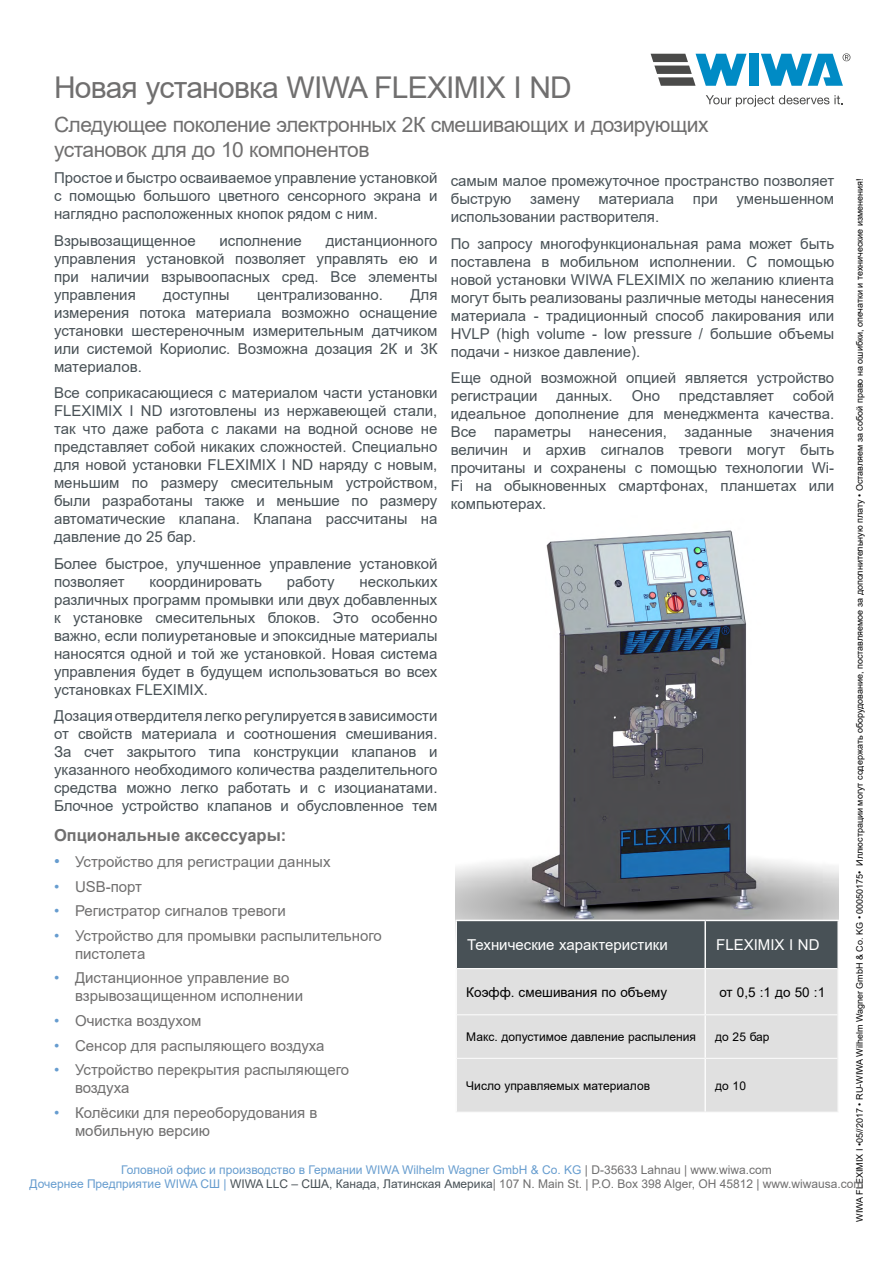
<style>
.page{position:relative;width:893px;height:1263px;background:#fff}
.page>*{position:absolute;margin:0;border:0;box-sizing:border-box;transform-origin:0 0}
.t1{font:30px "Arial";letter-spacing:-.025em;color:#706f6f}
.t2{font:21px/25.2px "Arial";letter-spacing:-.025em;color:#706f6f}
.t3{font:700 16.5px "Arial";color:#706f6f}
.t4{font:15px/18px "Arial";color:#485156;text-align:justify}
.t5{font:15px/18px "Arial";color:#706f6f}
.t6{font:15px "Arial";color:#fff}
.t7{font:13.5px "Arial";color:#000}
.t8{font:12px/14.4px "Arial";color:#679dcf;text-align:center}
.t9{font:12px "Arial";color:#000}
.t10{font:9px "Arial";color:#000}
.s1{font-size:16.5px;color:#669ccf}
.s2{color:#679dcf}
.s3{color:#669ccf}
.s4{color:#706f6f}
.s5{color:#485156}
</style>
<div class="page">
<img style="left:455px;top:530px;width:384px;height:390px">
<div style="left:457px;top:921px;width:380px;height:47px;background:#485156"></div>
<div style="left:457px;top:969px;width:380px;height:143px;background:#e0e0e0"></div>
<hr style="left:455px;top:921px;width:2px;height:47px;background:#fbfbfb">
<hr style="left:455px;top:920px;width:250px;height:1px;background:#fbfbfb">
<hr style="left:704px;top:921px;width:2px;height:47px;background:#fbfbfb">
<hr style="left:705px;top:920px;width:134px;height:1px;background:#fbfbfb">
<hr style="left:837px;top:921px;width:2px;height:47px;background:#fbfbfb">
<hr style="left:455px;top:968px;width:2px;height:47px;background:#fbfbfb">
<hr style="left:457px;top:968px;width:248px;height:1px;background:#fbfbfb">
<hr style="left:704px;top:969px;width:2px;height:45px;background:#fbfbfb">
<hr style="left:705px;top:968px;width:132px;height:1px;background:#fbfbfb">
<hr style="left:837px;top:968px;width:2px;height:47px;background:#fbfbfb">
<hr style="left:455px;top:1015px;width:2px;height:43px;background:#fbfbfb">
<hr style="left:457px;top:1014px;width:248px;height:1px;background:#fbfbfb">
<hr style="left:704px;top:1015px;width:2px;height:43px;background:#fbfbfb">
<hr style="left:705px;top:1014px;width:132px;height:1px;background:#fbfbfb">
<hr style="left:837px;top:1015px;width:2px;height:43px;background:#fbfbfb">
<hr style="left:455px;top:1058px;width:2px;height:54px;background:#fbfbfb">
<hr style="left:457px;top:1058px;width:248px;height:1px;background:#fbfbfb">
<hr style="left:704px;top:1059px;width:2px;height:53px;background:#fbfbfb">
<hr style="left:705px;top:1058px;width:132px;height:1px;background:#fbfbfb">
<hr style="left:837px;top:1058px;width:2px;height:54px;background:#fbfbfb">
<hr style="left:455px;top:1112px;width:250px;height:1px;background:#fbfbfb">
<hr style="left:705px;top:1112px;width:134px;height:1px;background:#fbfbfb">
<svg style="left:706px;top:95px;width:137px;height:12px"></svg>
<div style="left:749px;top:54px;width:10px;height:32px;background:#008bc5"></div>
<svg style="left:651px;top:54px;width:96px;height:32px"></svg>
<svg style="left:761px;top:53px;width:89px;height:33px"></svg>
<h1 class="t1" style="left:54px;top:67px;width:519px">Новая установка WIWA FLEXIMIX I ND</h1>
<h2 class="t2" style="left:54px;top:112px;width:656px">Следующее поколение электронных 2К смешивающих и дозирующих установок для до 10 компонентов</h2>
<p class="t4" style="left:54px;top:169px;width:385px">Простое и быстро осваиваемое управление установкой с помощью большого цветного сенсорного экрана и наглядно расположенных кнопок рядом с ним.</p>
<p class="t4" style="left:54px;top:231px;width:143px">Взрывозащищенное</p>
<p class="t4" style="left:220px;top:231px;width:84px">исполнение</p>
<p class="t4" style="left:451px;top:172px;width:385px">самым малое промежуточное пространство позволяет быструю</p>
<p class="t10" style="left:854px;top:1222px;width:1045px;rotate:-90deg">WIWA FLEXIMIX I •05//2017 • RU-WIWA Wilhelm Wagner GmbH &amp; Co. KG • 00050175• Иллюстрации могут содержать оборудование, поставляемое за дополнительную плату • Оставляем за собой право на ошибки, опечатки и технические изменения!</p>
<p class="t4" style="left:530px;top:190px;width:51px">замену</p>
<p class="t4" style="left:599px;top:190px;width:77px">материала</p>
<p class="t4" style="left:693px;top:190px;width:26px">при</p>
<p class="t4" style="left:736px;top:190px;width:99px">уменьшенном</p>
<p class="t4" style="left:451px;top:203px;width:385px;line-height:26.5px">использовании растворителя.<br>По запросу многофункциональная рама может быть</p>
<p class="t4" style="left:451px;top:252px;width:385px">поставлена в мобильном исполнении. С помощью новой установки WIWA FLEXIMIX по желанию клиента могут быть реализованы различные методы нанесения материала - традиционный способ лакирования или HVLP (high volume - low pressure / большие объемы подачи - низкое давление).</p>
<p class="t4" style="left:451px;top:369px;width:385px">Еще одной возможной опцией является устройство регистрации</p>
<p class="t4" style="left:54px;top:231px;width:385px;text-indent:272px">дистанционного управления установкой позволяет управлять ею и при наличии взрывоопасных сред. Все элементы управления</p>
<p class="t4" style="left:54px;top:285px;width:385px;text-indent:356px">Для измерения потока материала возможно оснащение установки шестереночным измерительным датчиком или системой Кориолис. Возможна дозация 2К и 3К материалов.</p>
<p class="t4" style="left:54px;top:384px;width:385px">Все соприкасающиеся с материалом части установки FLEXIMIX I ND изготовлены из нержавеющей стали, так что даже работа с лаками на водной основе не представляет собой никаких сложностей. Специально для новой установки FLEXIMIX I ND наряду с новым, меньшим по размеру смесительным устройством, были разработаны также и меньшие по размеру автоматические клапана. Клапана рассчитаны на давление до 25 бар.</p>
<p class="t4" style="left:54px;top:554px;width:385px">Более быстрое, улучшенное управление установкой позволяет</p>
<p class="t4" style="left:163px;top:285px;width:68px">доступны</p>
<p class="t4" style="left:257px;top:285px;width:127px">централизованно.</p>
<p class="t4" style="left:451px;top:387px;width:385px;text-indent:342px">собой идеальное дополнение для менеджмента качества.<br>Все параметры нанесения, заданные значения величин и архив сигналов тревоги могут быть прочитаны и сохранены с помощью технологии Wi-Fi на обыкновенных смартфонах, планшетах или компьютерах.</p>
<p class="t4" style="left:557px;top:387px;width:58px">данных.</p>
<p class="t4" style="left:632px;top:387px;width:30px">Оно</p>
<p class="t4" style="left:679px;top:387px;width:96px">представляет</p>
<p class="t4" style="left:150px;top:572px;width:114px">координировать</p>
<p class="t4" style="left:287px;top:572px;width:49px">работу</p>
<p class="t4" style="left:54px;top:572px;width:385px;text-indent:306px">нескольких различных программ промывки или двух добавленных к установке смесительных блоков. Это особенно важно, если полиуретановые и эпоксидные материалы наносятся одной и той же установкой. Новая система управления будет в будущем использоваться во всех установках FLEXIMIX.</p>
<p class="t4" style="left:54px;top:707px;width:385px">Дозация отвердителя легко регулируется в зависимости от свойств материала и соотношения смешивания.<br>За счет закрытого типа конструкции клапанов и указанного необходимого количества разделительного средства можно легко работать и с изоцианатами.<br>Блочное устройство клапанов и обусловленное тем</p>
<p class="t3" style="left:54px;top:823px;width:234px">Опциональные аксессуары:</p>
<p class="t5" style="left:54px;top:853px;width:278px"><span class="s1">•</span> Устройство для регистрации данных</p>
<p class="t5" style="left:54px;top:877px;width:90px"><span class="s2">•</span> USB-порт</p>
<p class="t5" style="left:54px;top:902px;width:233px"><span class="s3">•</span> Регистратор сигналов тревоги</p>
<p class="t5" style="left:75px;top:926px;width:308px;text-indent:-21px"><span class="s3">•</span> Устройство для промывки распылительного пистолета</p>
<p class="t5" style="left:75px;top:969px;width:230px;text-indent:-21px"><span class="s3">•</span> Дистанционное управление во взрывозащищенном исполнении</p>
<p class="t5" style="left:54px;top:1011px;width:149px"><span class="s3">•</span> Очистка воздухом</p>
<p class="t5" style="left:54px;top:1036px;width:272px"><span class="s3">•</span> Сенсор для распыляющего воздуха</p>
<p class="t5" style="left:75px;top:1061px;width:276px;text-indent:-21px"><span class="s3">•</span> Устройство перекрытия распыляющего воздуха</p>
<p class="t5" style="left:75px;top:1103px;width:244px;text-indent:-21px"><span class="s3">•</span> Колёсики для переоборудования в мобильную версию</p>
<p class="t6" style="left:467px;top:934px;width:202px">Технические характеристики</p>
<p class="t6" style="left:716px;top:934px;width:105px">FLEXIMIX I ND</p>
<p class="t7" style="left:466px;top:982px;width:203px">Коэфф. смешивания по объему</p>
<p class="t7" style="left:719px;top:982px;width:107px">от 0,5 :1 до 50 :1</p>
<p class="t9" style="left:466px;top:1028px;width:231px">Макс. допустимое давление распыления</p>
<p class="t9" style="left:715px;top:1028px;width:56px">до 25 бар</p>
<p class="t9" style="left:466px;top:1077px;width:185px">Число управляемых материалов</p>
<p class="t9" style="left:715px;top:1077px;width:32px">до 10</p>
<p class="t8" style="left:29px;top:1162px;width:836px">Головной офис и производство в Германии WIWA Wilhelm Wagner GmbH &amp; Co. KG <span class="s4">| D-35633 Lahnau | www.wiwa.com<br></span>Дочернее Предприятие WIWA СШ <span class="s3">|</span> <span class="s5">WIWA LLC – США, Канада, Латинская Америка</span><span class="s4">| 107 N. Main St. | P.O. Box 398 Alger, OH 45812 | www.wiwausa.com</span></p>
</div>
